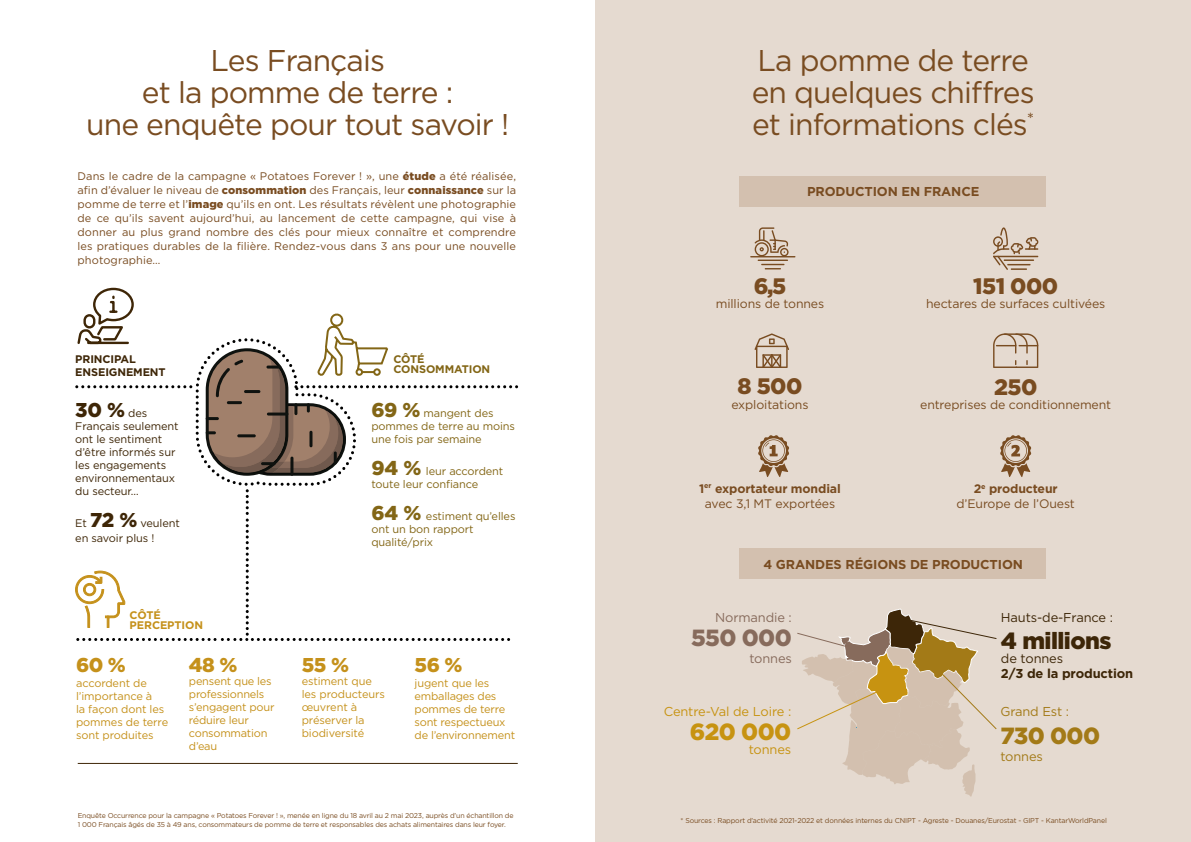
<style>
.page{position:relative;width:1191px;height:842px;background:#fff}
.page>*{position:absolute;margin:0;border:0;box-sizing:border-box;transform-origin:0 0}
.t1{font:30px/32px "Gotham";letter-spacing:-.03em;color:#794c21;text-align:center}
.t2{font:900 23.4px "Gotham";letter-spacing:-.025em;color:#3d2608}
.t3{font:900 23.4px "Gotham";letter-spacing:-.025em;color:#a37a17}
.t4{font:900 23.4px "Gotham";letter-spacing:-.025em;color:#c79311}
.t5{font:900 23.4px "Gotham";letter-spacing:-.025em;color:#876b5c}
.t6{font:900 22.4px "Gotham";letter-spacing:-.025em;color:#794c21}
.t7{font:900 20px "Gotham";letter-spacing:-.025em;color:#c5911b}
.t8{font:900 20px "Gotham";color:#3e2607}
.t9{font:700 12.9px "Gotham";letter-spacing:-.01em;color:#794c21}
.t10{font:12.9px "Gotham";letter-spacing:-.01em;color:#c79311}
.t11{font:12.9px "Gotham";letter-spacing:-.01em;color:#3d2608}
.t12{font:700 12.9px "Gotham";letter-spacing:-.01em;color:#3d2608}
.t13{font:12.9px "Gotham";letter-spacing:-.01em;color:#876b5c}
.t14{font:12.9px "Gotham";letter-spacing:-.01em;color:#a37a17}
.t15{font:12.3px/14.5px "Gotham";letter-spacing:-.01em;color:#794c21;text-align:center}
.t16{font:700 12.3px/15.2px "Gotham";letter-spacing:-.01em;color:#794c21;text-align:center}
.t17{font:11px/14px "Gotham";letter-spacing:.01em;color:#794c21;text-align:justify}
.t18{font:11px/13px "Gotham";letter-spacing:-.02em;color:#c5911b}
.t19{font:11px/13px "Gotham";letter-spacing:-.01em;color:#836616}
.t20{font:11px/13px "Gotham";letter-spacing:-.01em;color:#3e2607}
.t21{font:700 11px/12.8px "Gotham";letter-spacing:-.01em;color:#3e2607}
.t22{font:700 11px/10px "Gotham";letter-spacing:-.01em;color:#836616}
.t23{font:700 11px/10px "Gotham";letter-spacing:-.01em;color:#c5911b}
.t24{font:7px/9px "Gotham";letter-spacing:-.02em;color:#794c21}
.s1{font-weight:900}
.s2{font-weight:400;font-size:11px}
.s3{font-weight:900;font-size:20px}
.s4{font-weight:400}
.s5{font-weight:700}
</style>
<div class="page">
<hr style="left:78px;top:763px;width:440px;height:1px;background:#3e2607">
<svg style="left:75px;top:287px;width:443px;height:354px"></svg>
<div style="left:595px;top:0;width:596px;height:842px;background:#e5dad0"></div>
<div style="left:739px;top:549px;width:306px;height:30px;background:#d3c0af"></div>
<svg style="left:797px;top:608px;width:200px;height:189px"></svg>
<div style="left:739px;top:176px;width:306px;height:30px;background:#d3c0af"></div>
<hr style="left:757px;top:260px;width:31px;height:1px;background:#794c21">
<svg style="left:761px;top:264px;width:23px;height:5px"></svg>
<hr style="left:750px;top:256px;width:45px;height:1px;background:#794c21">
<svg style="left:754px;top:227px;width:34px;height:29px"></svg>
<svg style="left:754px;top:333px;width:35px;height:35px"></svg>
<svg style="left:758px;top:435px;width:31px;height:42px"></svg>
<svg style="left:993px;top:227px;width:45px;height:43px"></svg>
<svg style="left:993px;top:333px;width:45px;height:35px"></svg>
<svg style="left:1000px;top:435px;width:31px;height:42px"></svg>
<h1 class="t1" style="left:86px;top:43px;width:425px">Les Français<br>et la pomme de terre :<br>une enquête pour tout savoir !</h1>
<p class="t17" style="left:77px;top:169px;width:440px">Dans le cadre de la campagne « Potatoes Forever ! », une <span class="s1">étude</span> a été réalisée, afin d’évaluer le niveau de <span class="s1">consommation</span> des Français, leur <span class="s1">connaissance</span> sur la pomme de terre et l’<span class="s1">image</span> qu’ils en ont. Les résultats révèlent une photographie de ce qu’ils savent aujourd’hui, au lancement de cette campagne, qui vise à donner au plus grand nombre des clés pour mieux connaître et comprendre les pratiques durables de la filière. Rendez-vous dans 3 ans pour une nouvelle photographie…</p>
<p class="t21" style="left:75px;top:353px;width:92px">PRINCIPAL<br>ENSEIGNEMENT</p>
<h3 class="t8" style="left:75px;top:397px;width:74px">30 % <span class="s2">des</span></h3>
<p class="t20" style="left:75px;top:420px;width:105px">Français seulement ont le sentiment d’être informés sur les engagements environnementaux du secteur…</p>
<p class="t20" style="left:75px;top:515px;width:106px;line-height:15px">Et <span class="s3">72 %</span> veulent en savoir plus !</p>
<p class="t23" style="left:130px;top:610px;width:75px">CÔTÉ<br>PERCEPTION</p>
<h3 class="t7" style="left:76px;top:651px;width:51px">60 %</h3>
<p class="t18" style="left:76px;top:677px;width:94px">accordent de l’importance à<br>la façon dont les pommes de terre sont produites</p>
<h3 class="t7" style="left:189px;top:651px;width:50px">48 %</h3>
<p class="t18" style="left:189px;top:674px;width:87px">pensent que les professionnels s’engagent pour réduire leur consommation d’eau</p>
<p class="t22" style="left:393px;top:354px;width:98px">CÔTÉ<br>CONSOMMATION</p>
<p class="t19" style="left:371px;top:407px;width:145px"><span class="s3">69 %</span> mangent des pommes de terre au moins une fois par semaine</p>
<p class="t19" style="left:371px;top:464px;width:134px"><span class="s3">94 %</span> leur accordent toute leur confiance</p>
<p class="t19" style="left:371px;top:509px;width:146px"><span class="s3">64 %</span> estiment qu’elles ont un bon rapport qualité/prix</p>
<h3 class="t7" style="left:302px;top:651px;width:49px">55 %</h3>
<p class="t18" style="left:302px;top:674px;width:85px">estiment que les producteurs œuvrent à préserver la biodiversité</p>
<h3 class="t7" style="left:414px;top:651px;width:49px">56 %</h3>
<p class="t18" style="left:414px;top:677px;width:102px">jugent que les emballages des pommes de terre sont respectueux de l’environnement</p>
<p class="t24" style="left:78px;top:811px;width:437px">Enquête Occurrence pour la campagne « Potatoes Forever ! », menée en ligne du 18 avril au 2 mai 2023, auprès d’un échantillon de<br>1 000 Français âgés de 35 à 49 ans, consommateurs de pomme de terre et responsables des achats alimentaires dans leur foyer.</p>
<h1 class="t1" style="left:751px;top:43px;width:284px;text-align:left">La pomme de terre en quelques chiffres et informations clés<sup>*</sup></h1>
<p class="t9" style="left:807px;top:183px;width:174px">PRODUCTION EN FRANCE</p>
<h3 class="t6" style="left:753px;top:270px;width:34px">6,5</h3>
<p class="t15" style="left:716px;top:297px;width:110px">millions de tonnes</p>
<h3 class="t6" style="left:973px;top:270px;width:86px">151 000</h3>
<p class="t15" style="left:926px;top:296px;width:181px">hectares de surfaces cultivées</p>
<h3 class="t6" style="left:737px;top:370px;width:66px">8 500</h3>
<p class="t15" style="left:731px;top:397px;width:79px">exploitations</p>
<h3 class="t6" style="left:994px;top:371px;width:45px">250</h3>
<p class="t15" style="left:920px;top:397px;width:193px">entreprises de conditionnement</p>
<p class="t16" style="left:699px;top:481px;width:143px">1<sup>er</sup> exportateur mondial <span class="s4">avec 3,1 MT exportées</span></p>
<p class="t15" style="left:956px;top:482px;width:120px"><span class="s5">2</span><sup>e</sup> <span class="s5">producteur </span>d’Europe de l’Ouest</p>
<p class="t9" style="left:763px;top:555px;width:261px">4 GRANDES RÉGIONS DE PRODUCTION</p>
<p class="t13" style="left:715px;top:609px;width:78px">Normandie :</p>
<h2 class="t5" style="left:691px;top:621px;width:102px">550 000</h2>
<p class="t13" style="left:749px;top:650px;width:44px">tonnes</p>
<p class="t10" style="left:664px;top:703px;width:129px">Centre-Val de Loire :</p>
<h2 class="t4" style="left:690px;top:716px;width:103px">620 000</h2>
<p class="t10" style="left:748px;top:741px;width:44px">tonnes</p>
<p class="t11" style="left:1001px;top:609px;width:114px">Hauts-de-France :</p>
<h2 class="t2" style="left:1001px;top:624px;width:112px">4 millions</h2>
<p class="t11" style="left:1001px;top:650px;width:64px">de tonnes</p>
<p class="t12" style="left:1001px;top:665px;width:134px">2/3 de la production</p>
<p class="t14" style="left:1000px;top:703px;width:70px">Grand Est :</p>
<h2 class="t3" style="left:1000px;top:719px;width:101px">730 000</h2>
<p class="t14" style="left:1000px;top:748px;width:44px">tonnes</p>
<p class="t24" style="left:680px;top:816px;width:428px">* Sources : Rapport d’activité 2021-2022 et données internes du CNIPT - Agreste - Douanes/Eurostat - GIPT - KantarWorldPanel</p>
</div>
